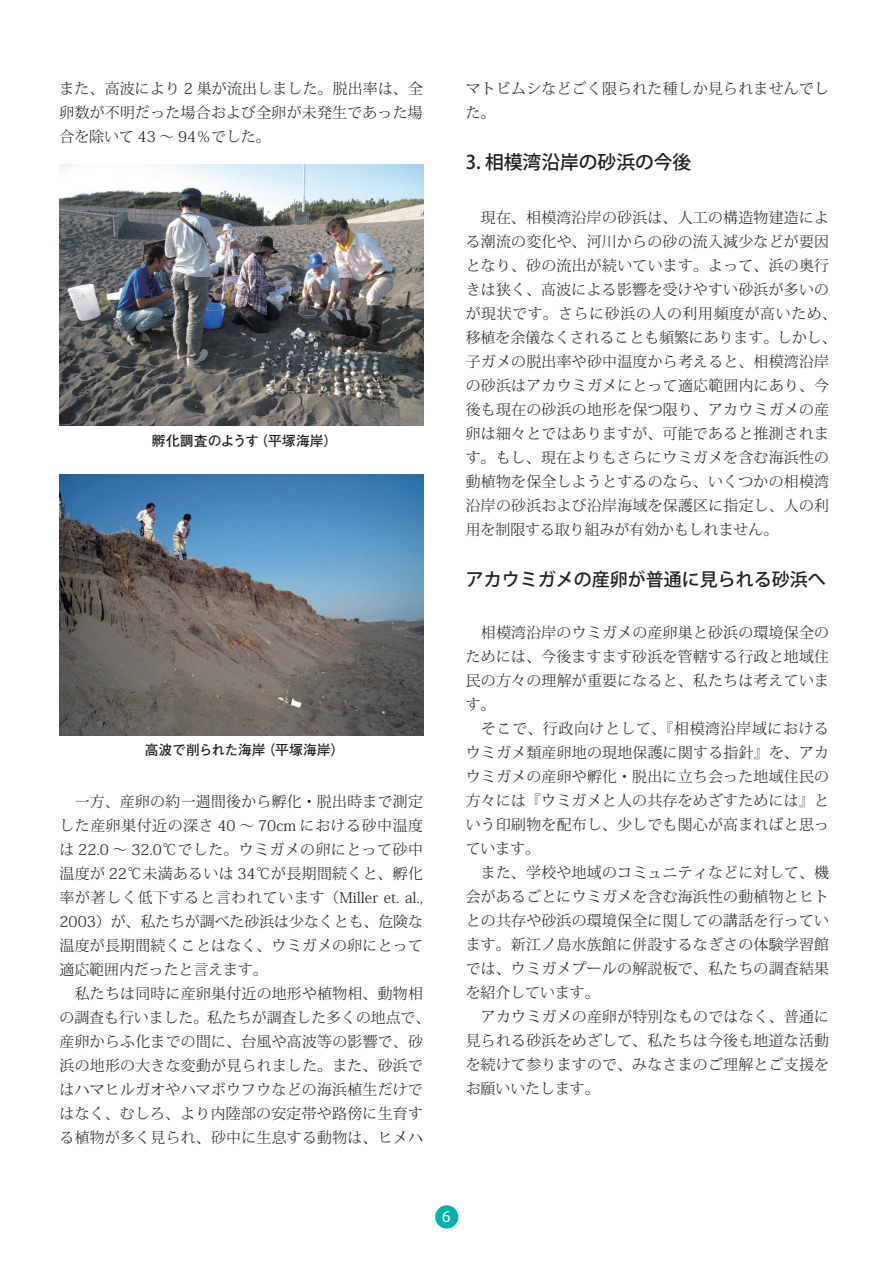
<style>
.page{position:relative;width:893px;height:1263px;background:#fff}
.page>*{position:absolute;margin:0;border:0;box-sizing:border-box;transform-origin:0 0}
.t1{font:500 18.75px "Koz Go Pro";color:#231f20}
.t2{font:500 18px "Koz Go Pro";color:#231f20}
.t3{font:16.5px "Myriad Pro";color:#fff}
.t4{font:300 14.85px/24px "Koz Min Pro";letter-spacing:.02em;color:#231f20}
.t5{font:700 13.8px "Futo Go B101 Pro";letter-spacing:-.005em;color:#231f20}
</style>
<div class="page">
<img style="left:60px;top:164px;width:364px;height:262px">
<img style="left:60px;top:474px;width:364px;height:262px">
<div style="left:435px;top:1205px;width:23px;height:23px;background:#00b2a9;border-radius:50%"></div>
<p class="t4" style="left:60px;top:76px;width:365px;text-align:justify">また、高波により 2 巣が流出しました。脱出率は、全卵数が不明だった場合および全卵が未発生であった場合を除いて 43 ～ 94％でした。</p>
<p class="t5" style="left:152px;top:429px;width:187px">孵化調査のようす（平塚海岸）</p>
<p class="t5" style="left:145px;top:739px;width:201px">高波で削られた海岸（平塚海岸）</p>
<p class="t4" style="left:60px;top:789px;width:372px">　一方、産卵の約一週間後から孵化・脱出時まで測定した産卵巣付近の深さ 40 ～ 70cm における砂中温度は 22.0 ～ 32.0℃でした。ウミガメの卵にとって砂中温度が 22℃未満あるいは 34℃が長期間続くと、孵化率が著しく低下すると言われています（Miller et. al.,<br>2003）が、私たちが調べた砂浜は少なくとも、危険な温度が長期間続くことはなく、ウミガメの卵にとって適応範囲内だったと言えます。<br>　私たちは同時に産卵巣付近の地形や植物相、動物相の調査も行いました。私たちが調査した多くの地点で、産卵からふ化までの間に、台風や高波等の影響で、砂浜の地形の大きな変動が見られました。また、砂浜ではハマヒルガオやハマボウフウなどの海浜植生だけではなく、むしろ、より内陸部の安定帯や路傍に生育する植物が多く見られ、砂中に生息する動物は、ヒメハ</p>
<p class="t4" style="left:466px;top:76px;width:365px">マトビムシなどごく限られた種しか見られませんでした。</p>
<p class="t1" style="left:466px;top:150px;width:227px">3. 相模湾沿岸の砂浜の今後</p>
<p class="t4" style="left:466px;top:205px;width:372px">　現在、相模湾沿岸の砂浜は、人工の構造物建造による潮流の変化や、河川からの砂の流入減少などが要因となり、砂の流出が続いています。よって、浜の奥行きは狭く、高波による影響を受けやすい砂浜が多いのが現状です。さらに砂浜の人の利用頻度が高いため、移植を余儀なくされることも頻繁にあります。しかし、子ガメの脱出率や砂中温度から考えると、相模湾沿岸の砂浜はアカウミガメにとって適応範囲内にあり、今後も現在の砂浜の地形を保つ限り、アカウミガメの産卵は細々とではありますが、可能であると推測されます。もし、現在よりもさらにウミガメを含む海浜性の動植物を保全しようとするのなら、いくつかの相模湾沿岸の砂浜および沿岸海域を保護区に指定し、人の利用を制限する取り組みが有効かもしれません。</p>
<p class="t2" style="left:466px;top:567px;width:361px">アカウミガメの産卵が普通に見られる砂浜へ</p>
<p class="t4" style="left:466px;top:620px;width:365px">　相模湾沿岸のウミガメの産卵巣と砂浜の環境保全のためには、今後ますます砂浜を管轄する行政と地域住民の方々の理解が重要になると、私たちは考えています。<br>　そこで、行政向けとして、『相模湾沿岸域におけるウミガメ類産卵地の現地保護に関する指針』を、アカウミガメの産卵や孵化・脱出に立ち会った地域住民の方々には『ウミガメと人の共存をめざすためには』という印刷物を配布し、少しでも関心が高まればと思っています。<br>　また、学校や地域のコミュニティなどに対して、機会があるごとにウミガメを含む海浜性の動植物とヒトとの共存や砂浜の環境保全に関しての講話を行っています。新江ノ島水族館に併設するなぎさの体験学習館では、ウミガメプールの解説板で、私たちの調査結果を紹介しています。<br>　アカウミガメの産卵が特別なものではなく、普通に見られる砂浜をめざして、私たちは今後も地道な活動を続けて参りますので、みなさまのご理解とご支援をお願いいたします。</p>
<p class="t3" style="left:442px;top:1206px;width:10px">6</p>
</div>
